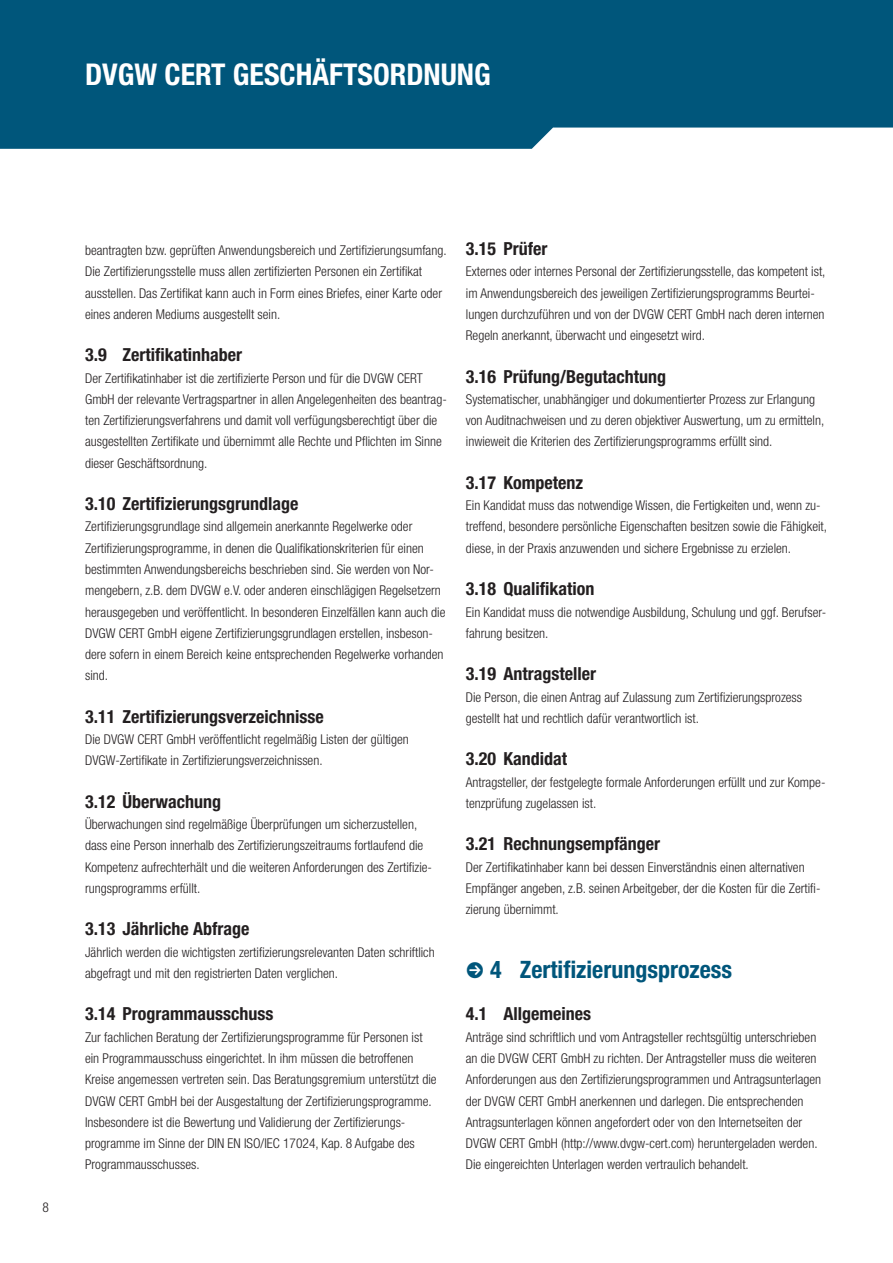
<style>
.page{position:relative;width:893px;height:1263px;background:#fff}
.page>*{position:absolute;margin:0;border:0;box-sizing:border-box;transform-origin:0 0}
.t1{font:700 condensed 30px "Helvetica Neue LT Pro";color:#fff}
.t2{font:700 condensed 24px "Helvetica Neue LT Pro";color:#00567b}
.t3{font:700 condensed 18px "Helvetica Neue LT Pro";color:#231f20}
.t4{font:300 condensed 13.5px/21.3px "Helvetica Neue LT Pro";color:#231f20}
</style>
<div class="page">
<div style="left:0;top:0;width:892px;height:149px;background:#00567b"></div>
<h1 class="t1" style="left:85px;top:64px;width:407px">DVGW CERT GESCHÄFTSORDNUNG</h1>
<p class="t4" style="left:43px;top:1198px;width:8px">8</p>
<p class="t4" style="left:85px;top:241px;width:363px">beantragten bzw. geprüften Anwendungsbereich und Zertifizierungsumfang.<br>Die Zertifizierungsstelle muss allen zertifizierten Personen ein Zertifikat ausstellen. Das Zertifikat kann auch in Form eines Briefes, einer Karte oder eines anderen Mediums ausgestellt sein.</p>
<h3 class="t3" style="left:85px;top:349px;width:159px">3.9 Zertifikatinhaber</h3>
<p class="t4" style="left:85px;top:369px;width:363px">Der Zertifikatinhaber ist die zertifizierte Person und für die DVGW CERT GmbH der relevante Vertragspartner in allen Angelegenheiten des beantrag&shy;ten Zertifizierungsverfahrens und damit voll verfügungsberechtigt über die ausgestellten Zertifikate und übernimmt alle Rechte und Pflichten im Sinne dieser Geschäftsordnung.</p>
<h3 class="t3" style="left:85px;top:497px;width:215px">3.10 Zertifizierungsgrundlage</h3>
<p class="t4" style="left:85px;top:518px;width:362px">Zertifizierungsgrundlage sind allgemein anerkannte Regelwerke oder Zertifizierungsprogramme, in denen die Qualifikationskriterien für einen bestimmten Anwendungsbereichs beschrieben sind. Sie werden von Nor&shy;mengebern, z.B. dem DVGW e.V. oder anderen einschlägigen Regelsetzern herausgegeben und veröffentlicht. In besonderen Einzelfällen kann auch die DVGW CERT GmbH eigene Zertifizierungsgrundlagen erstellen, insbeson&shy;dere sofern in einem Bereich keine entsprechenden Regelwerke vorhanden sind.</p>
<h3 class="t3" style="left:85px;top:710px;width:240px">3.11 Zertifizierungsverzeichnisse</h3>
<p class="t4" style="left:85px;top:730px;width:325px">Die DVGW CERT GmbH veröffentlicht regelmäßig Listen der gültigen<br>DVGW-Zertifikate in Zertifizierungsverzeichnissen.</p>
<h3 class="t3" style="left:85px;top:795px;width:138px">3.12 Überwachung</h3>
<p class="t4" style="left:85px;top:815px;width:348px">Überwachungen sind regelmäßige Überprüfungen um sicherzustellen, dass eine Person innerhalb des Zertifizierungszeitraums fortlaufend die Kompetenz aufrechterhält und die weiteren Anforderungen des Zertifizie&shy;rungsprogramms erfüllt.</p>
<h3 class="t3" style="left:85px;top:923px;width:166px">3.13 Jährliche Abfrage</h3>
<p class="t4" style="left:85px;top:943px;width:351px">Jährlich werden die wichtigsten zertifizierungsrelevanten Daten schriftlich abgefragt und mit den registrierten Daten verglichen.</p>
<h3 class="t3" style="left:85px;top:1008px;width:190px">3.14 Programmausschuss</h3>
<p class="t4" style="left:85px;top:1028px;width:353px">Zur fachlichen Beratung der Zertifizierungsprogramme für Personen ist ein Programmausschuss eingerichtet. In ihm müssen die betroffenen Kreise angemessen vertreten sein. Das Beratungsgremium unterstützt die DVGW CERT GmbH bei der Ausgestaltung der Zertifizierungsprogramme.<br>Insbesondere ist die Bewertung und Validierung der Zertifizierungs&shy;programme im Sinne der DIN EN ISO/IEC 17024, Kap. 8 Aufgabe des Programmausschusses.</p>
<h3 class="t3" style="left:466px;top:242px;width:83px">3.15 Prüfer</h3>
<p class="t4" style="left:466px;top:263px;width:361px">Externes oder internes Personal der Zertifizierungsstelle, das kompetent ist, im Anwendungsbereich des jeweiligen Zertifizierungsprogramms Beurtei&shy;lungen durchzuführen und von der DVGW CERT GmbH nach deren internen Regeln anerkannt, überwacht und eingesetzt wird.</p>
<h3 class="t3" style="left:466px;top:370px;width:202px">3.16 Prüfung/Begutachtung</h3>
<p class="t4" style="left:466px;top:390px;width:360px">Systematischer, unabhängiger und dokumentierter Prozess zur Erlangung von Auditnachweisen und zu deren objektiver Auswertung, um zu ermitteln, inwieweit die Kriterien des Zertifizierungsprogramms erfüllt sind.</p>
<h3 class="t3" style="left:466px;top:476px;width:119px">3.17 Kompetenz</h3>
<p class="t4" style="left:466px;top:496px;width:363px">Ein Kandidat muss das notwendige Wissen, die Fertigkeiten und, wenn zu&shy;treffend, besondere persönliche Eigenschaften besitzen sowie die Fähigkeit, diese, in der Praxis anzuwenden und sichere Ergebnisse zu erzielen.</p>
<h3 class="t3" style="left:466px;top:582px;width:130px">3.18 Qualifikation</h3>
<p class="t4" style="left:466px;top:603px;width:362px">Ein Kandidat muss die notwendige Ausbildung, Schulung und ggf. Berufser&shy;fahrung besitzen.</p>
<h3 class="t3" style="left:466px;top:667px;width:132px">3.19 Antragsteller</h3>
<p class="t4" style="left:466px;top:688px;width:338px">Die Person, die einen Antrag auf Zulassung zum Zertifizierungsprozess gestellt hat und rechtlich dafür verantwortlich ist.</p>
<h3 class="t3" style="left:466px;top:753px;width:103px">3.20 Kandidat</h3>
<p class="t4" style="left:466px;top:773px;width:361px">Antragsteller, der festgelegte formale Anforderungen erfüllt und zur Kompe&shy;tenzprüfung zugelassen ist.</p>
<h3 class="t3" style="left:466px;top:838px;width:196px">3.21 Rechnungsempfänger</h3>
<p class="t4" style="left:466px;top:858px;width:356px">Der Zertifikatinhaber kann bei dessen Einverständnis einen alternativen<br>Empfänger angeben, z.B. seinen Arbeitgeber, der die Kosten für die Zertifi&shy;zierung übernimmt.</p>
<h2 class="t2" style="left:490px;top:961px;width:244px">4 Zertifizierungsprozess</h2>
<h3 class="t3" style="left:466px;top:1008px;width:127px">4.1 Allgemeines</h3>
<p class="t4" style="left:466px;top:1028px;width:357px">Anträge sind schriftlich und vom Antragsteller rechtsgültig unterschrieben an die DVGW CERT GmbH zu richten. Der Antragsteller muss die weiteren Anforderungen aus den Zertifizierungsprogrammen und Antragsunterlagen der DVGW CERT GmbH anerkennen und darlegen. Die entsprechenden Antragsunterlagen können angefordert oder von den Internetseiten der DVGW CERT GmbH (http://www.dvgw-cert.com) heruntergeladen werden.<br>Die eingereichten Unterlagen werden vertraulich behandelt.</p>
</div>
